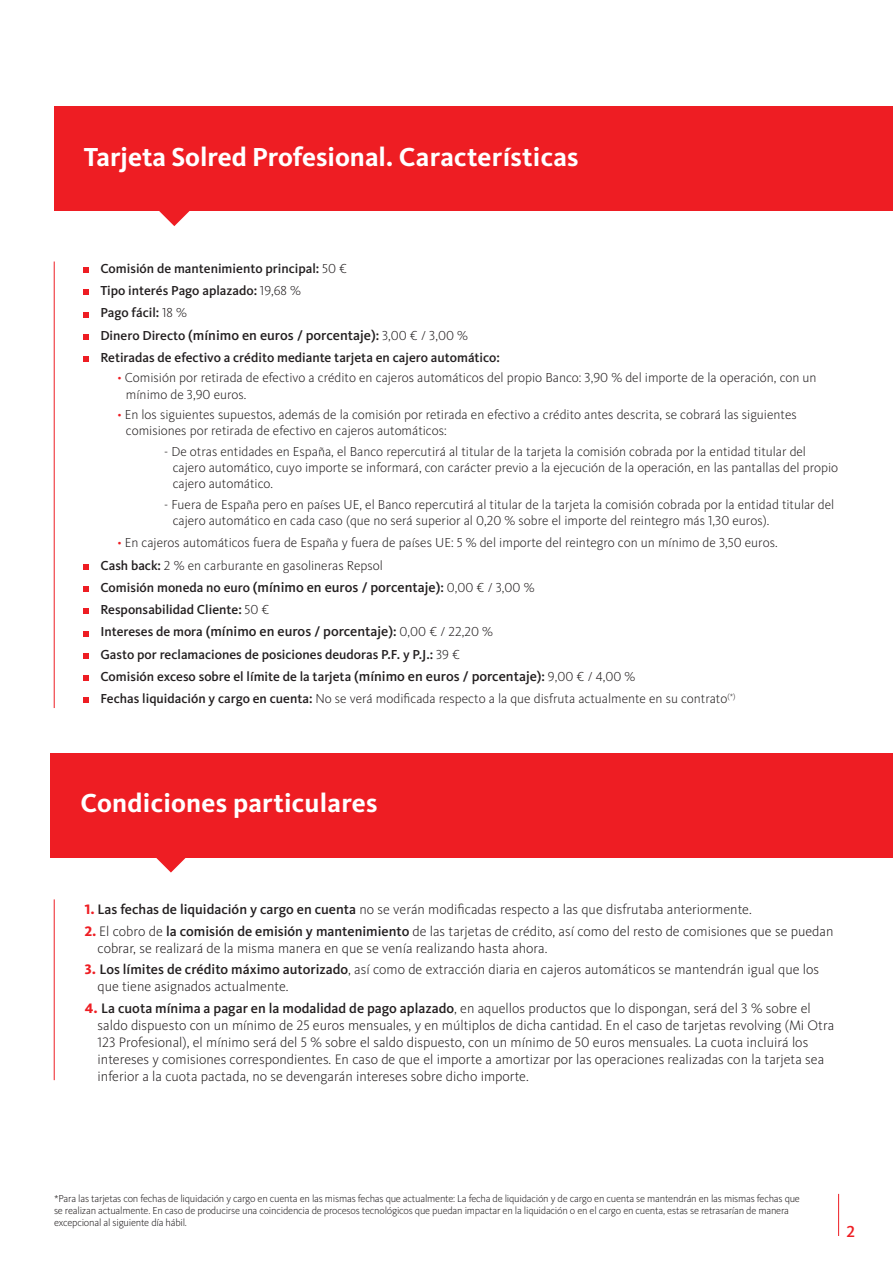
<style>
.page{position:relative;width:893px;height:1263px;background:#fff}
.page>*{position:absolute;margin:0;border:0;box-sizing:border-box;transform-origin:0 0}
.t1{font:700 27px "Kievit OT";letter-spacing:.01em;color:#fff}
.t2{font:500 16.5px "Kievit OT";color:#ee1d23}
.t3{font:300 14.25px/17.1px "Kievit OT";color:#231f20}
.t4{font:500 14.25px "Kievit OT";color:#231f20}
.t5{font:300 13.5px/16.2px "Kievit OT";color:#231f20}
.t6{font:500 13.5px "Kievit OT";color:#231f20}
.t7{font:300 10.5px/12px "Kievit OT";letter-spacing:-.02em;color:#231f20}
.s1{font-weight:300}
.s2{font-size:13.5px}
.s3{font-weight:300;font-size:13.5px}
.s4{color:#ee1d23}
.s5{font-weight:500}
.s6{font-size:14.25px}
.s7{font-weight:800;color:#ee1d23}
</style>
<div class="page">
<hr style="left:838px;top:1194px;width:1px;height:42px;background:#ee1d23">
<div style="left:54px;top:106px;width:839px;height:105px;background:#ee1d23"></div>
<svg style="left:159px;top:211px;width:31px;height:15px"></svg>
<svg style="left:83px;top:267px;width:6px;height:6px"></svg>
<svg style="left:83px;top:290px;width:6px;height:5px"></svg>
<svg style="left:83px;top:312px;width:6px;height:5px"></svg>
<svg style="left:83px;top:334px;width:6px;height:6px"></svg>
<svg style="left:83px;top:356px;width:6px;height:6px"></svg>
<svg style="left:83px;top:564px;width:6px;height:6px"></svg>
<svg style="left:83px;top:586px;width:6px;height:6px"></svg>
<svg style="left:83px;top:608px;width:6px;height:6px"></svg>
<svg style="left:83px;top:631px;width:6px;height:5px"></svg>
<svg style="left:83px;top:653px;width:6px;height:6px"></svg>
<svg style="left:83px;top:675px;width:6px;height:6px"></svg>
<svg style="left:83px;top:697px;width:6px;height:6px"></svg>
<div style="left:51px;top:753px;width:842px;height:104px;background:#ee1d23"></div>
<svg style="left:150px;top:857px;width:44px;height:15px"></svg>
<hr style="left:54px;top:899px;width:1px;height:181px;background:#ee1d23">
<hr style="left:54px;top:261px;width:1px;height:447px;background:#ee1d23">
<p class="t1" style="left:84px;top:140px;width:496px">Tarjeta Solred Profesional. Características</p>
<p class="t6" style="left:100px;top:260px;width:248px">Comisión de mantenimiento principal: <span class="s1">50 €</span></p>
<p class="t6" style="left:100px;top:282px;width:202px">Tipo interés Pago aplazado: <span class="s1">19,68 %</span></p>
<p class="t6" style="left:100px;top:305px;width:88px">Pago fácil: <span class="s1">18 %</span></p>
<p class="t4" style="left:100px;top:326px;width:369px"><span class="s2">Dinero Directo</span> (mínimo en euros / porcentaje)<span class="s2">:</span> <span class="s3">3,00 € / 3,00 %</span></p>
<p class="t6" style="left:100px;top:349px;width:401px">Retiradas de efectivo a crédito mediante tarjeta en cajero automático:</p>
<p class="t5" style="left:126px;top:370px;width:692px;text-indent:-9px"><span class="s4">•</span> Comisión por retirada de efectivo a crédito en cajeros automáticos del propio Banco: 3,90 % del importe de la operación, con un mínimo de 3,90 euros.</p>
<p class="t5" style="left:126px;top:406px;width:672px;text-indent:-9px"><span class="s4">•</span> En los siguientes supuestos, además de la comisión por retirada en efectivo a crédito antes descrita, se cobrará las siguientes comisiones por retirada de efectivo en cajeros automáticos:</p>
<p class="t5" style="left:173px;top:443px;width:667px;text-indent:-9px">- De otras entidades en España, el Banco repercutirá al titular de la tarjeta la comisión cobrada por la entidad titular del cajero automático, cuyo importe se informará, con carácter previo a la ejecución de la operación, en las pantallas del propio cajero automático.</p>
<p class="t5" style="left:173px;top:496px;width:663px;text-indent:-9px">- Fuera de España pero en países UE, el Banco repercutirá al titular de la tarjeta la comisión cobrada por la entidad titular del cajero automático en cada caso (que no será superior al 0,20 % sobre el importe del reintegro más 1,30 euros).</p>
<p class="t5" style="left:117px;top:535px;width:662px"><span class="s4">•</span> En cajeros automáticos fuera de España y fuera de países UE: 5 % del importe del reintegro con un mínimo de 3,50 euros.</p>
<p class="t5" style="left:100px;top:557px;width:284px"><span class="s5">Cash back:</span> 2 % en carburante en gasolineras Repsol</p>
<p class="t4" style="left:100px;top:578px;width:436px"><span class="s2">Comisión moneda no euro</span> (mínimo en euros / porcentaje)<span class="s2">:</span> <span class="s3">0,00 € / 3,00 %</span></p>
<p class="t6" style="left:100px;top:601px;width:171px">Responsabilidad Cliente: <span class="s1">50 €</span></p>
<p class="t4" style="left:100px;top:623px;width:394px"><span class="s2">Intereses de mora</span> (mínimo en euros / porcentaje)<span class="s2">:</span> <span class="s3">0,00 € / 22,20 %</span></p>
<p class="t6" style="left:100px;top:646px;width:361px">Gasto por reclamaciones de posiciones deudoras P.F. y P.J.: <span class="s1">39 €</span></p>
<p class="t6" style="left:100px;top:668px;width:537px">Comisión exceso sobre el límite de la tarjeta <span class="s6">(mínimo en euros / porcentaje)</span>: <span class="s1">9,00 € / 4,00 %</span></p>
<p class="t5" style="left:100px;top:690px;width:637px"><span class="s5">Fechas liquidación y cargo en cuenta:</span> No se verá modificada respecto a la que disfruta actualmente en su contrato<sup>(*)</sup></p>
<p class="t1" style="left:80px;top:787px;width:299px">Condiciones particulares</p>
<p class="t3" style="left:85px;top:901px;width:668px"><span class="s7">1.</span> <span class="s5">Las fechas de liquidación y cargo en cuenta</span> no se verán modificadas respecto a las que disfrutaba anteriormente.</p>
<p class="t3" style="left:98px;top:922px;width:737px;text-indent:-13px"><span class="s7">2.</span> El cobro de <span class="s5">la comisión de emisión y mantenimiento</span> de las tarjetas de crédito, así como del resto de comisiones que se puedan cobrar, se realizará de la misma manera en que se venía realizando hasta ahora.</p>
<p class="t3" style="left:98px;top:961px;width:723px;text-indent:-13px"><span class="s7">3.</span> <span class="s5">Los límites de crédito máximo autorizado</span>, así como de extracción diaria en cajeros automáticos se mantendrán igual que los que tiene asignados actualmente.</p>
<p class="t3" style="left:98px;top:999px;width:738px;text-indent:-13px"><span class="s7">4.</span> <span class="s5">La cuota mínima a pagar en la modalidad de pago aplazado</span>, en aquellos productos que lo dispongan, será del 3 % sobre el saldo dispuesto con un mínimo de 25 euros mensuales, y en múltiplos de dicha cantidad. En el caso de tarjetas revolving (Mi Otra 123 Profesional), el mínimo será del 5 % sobre el saldo dispuesto, con un mínimo de 50 euros mensuales. La cuota incluirá los intereses y comisiones correspondientes. En caso de que el importe a amortizar por las operaciones realizadas con la tarjeta sea inferior a la cuota pactada, no se devengarán intereses sobre dicho importe.</p>
<p class="t7" style="left:54px;top:1192px;width:747px">*Para las tarjetas con fechas de liquidación y cargo en cuenta en las mismas fechas que actualmente: La fecha de liquidación y de cargo en cuenta se mantendrán en las mismas fechas que se realizan actualmente. En caso de producirse una coincidencia de procesos tecnológicos que puedan impactar en la liquidación o en el cargo en cuenta, estas se retrasarían de manera excepcional al siguiente día hábil.</p>
<p class="t2" style="left:846px;top:1221px;width:10px">2</p>
</div>
